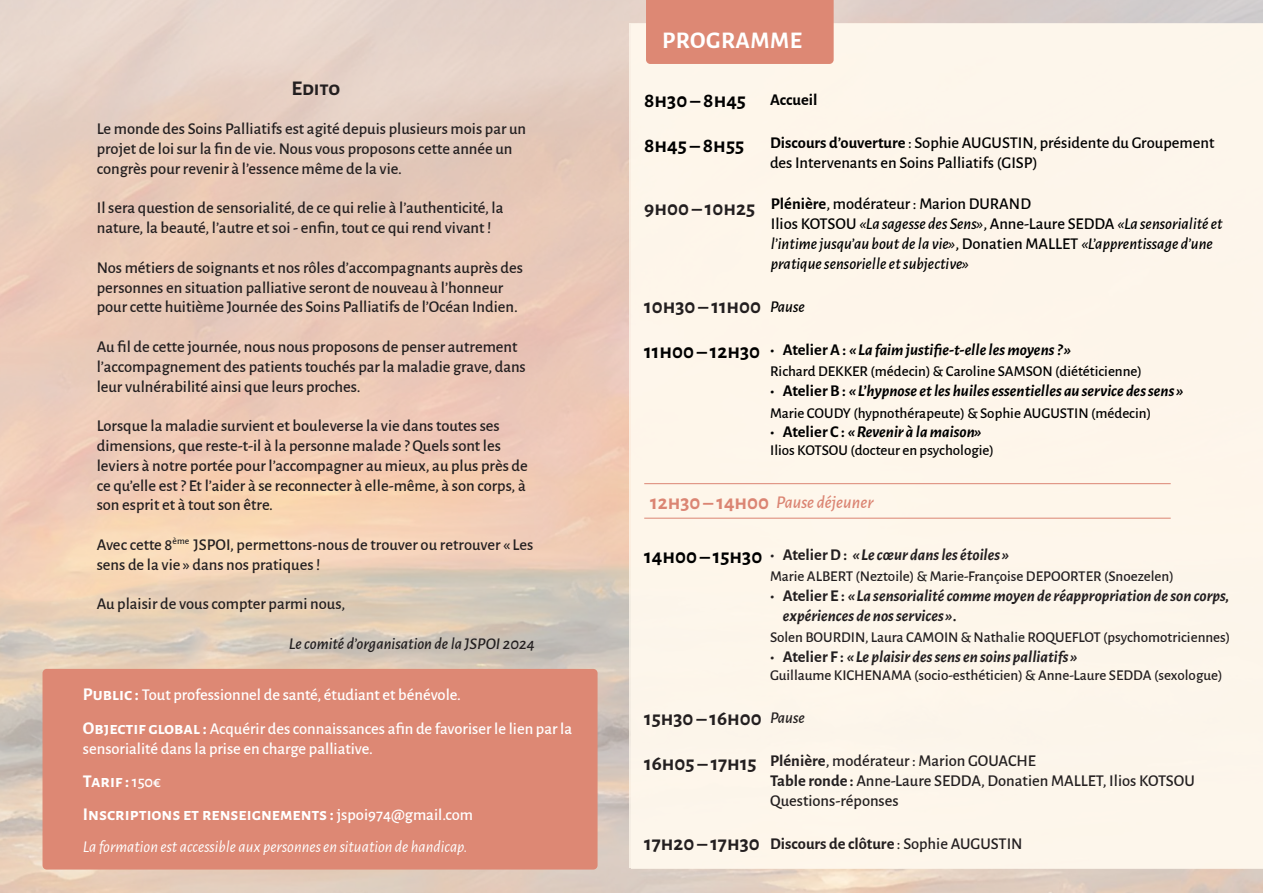
<style>
.page{position:relative;width:1263px;height:893px;background:#fff}
.page>*{position:absolute;margin:0;border:0;box-sizing:border-box;transform-origin:0 0}
.Titre{font:700 24px "Alegreya Sans";letter-spacing:.02em;color:#fff}
.Titre-2{font:700 21px "Alegreya Sans";color:#231f20}
.Titre-3{font:700 21px "Alegreya Sans";color:#000}
.Titre-4{font:700 21px "Alegreya Sans";color:#db8573}
.Style_de_paragraphe_1{font:700 21px "Alegreya Sans";color:#231f20}
.Titre-5{font:700 18px "Alegreya Sans";color:#fff}
.Titre-6{font:italic 500 18px "Alegreya Sans";color:#db8573}
.Style_de_paragraphe_1-2{font:500 16.5px/19.8px "Alegreya Sans";color:#231f20}
.t1{font:italic 700 16.5px/19.8px "Alegreya Sans";color:#231f20}
.Titre-7{font:italic 500 16.5px/19.8px "Alegreya Sans";color:#000}
.t2{font:italic 700 16.5px "Alegreya Sans";color:#000}
.Titre-8{font:500 16.5px/19.8px "Alegreya Sans";color:#000}
.Titre-9{font:500 16.5px/19.8px "Alegreya Sans";color:#fff}
.Titre-10{font:500 16.5px/19.8px "Alegreya Sans";color:#231f20}
.Style_de_paragraphe_1-3{font:italic 16.5px "Alegreya Sans";color:#fff}
.Style_de_paragraphe_1-4{font:500 16.5px "Alegreya Sans";color:#fff}
.Style_de_paragraphe_1-5{font:italic 500 16.5px "Alegreya Sans";color:#231f20}
.Titre-11{font:700 16.5px "Alegreya Sans";color:#231f20}
.Titre-12{font:700 16.5px "Alegreya Sans";color:#000}
.Titre-13{font:italic 500 16.5px "Alegreya Sans";color:#231f20}
.Titre-14{font:500 15px "Alegreya Sans";color:#231f20}
.Titre-15{font:500 15px "Alegreya Sans";color:#000}
.s1{font-weight:700;font-size:18px}
.s2{font-weight:500;font-size:16.5px}
.s3{font-weight:700}
.s4{font-style:normal}
.s5{font-weight:500}
</style>
<div class="page">
<div style="left:629px;top:23px;width:634px;height:844px;background:#fff8ed"></div>
<div style="left:646px;top:0;width:188px;height:64px;background:#dd8874"></div>
<div style="left:43px;top:669px;width:554px;height:200px;background:#dd8874;border-radius:4px"></div>
<hr style="left:644px;top:483px;width:527px;height:1px;background:#db8573">
<hr style="left:644px;top:518px;width:527px;height:1px;background:#db8573">
<p class="Style_de_paragraphe_1" style="left:291px;top:72px;width:50px">Edito</p>
<p class="Style_de_paragraphe_1-2" style="left:97px;top:118px;width:431px">Le monde des Soins Palliatifs est agité depuis plusieurs mois par un projet de loi sur la fin de vie. Nous vous proposons cette année un congrès pour revenir à l’essence même de la vie.</p>
<p class="Style_de_paragraphe_1-2" style="left:97px;top:197px;width:408px">Il sera question de sensorialité, de ce qui relie à l’authenticité, la nature, la beauté, l’autre et soi - enfin, tout ce qui rend vivant !</p>
<p class="Style_de_paragraphe_1-2" style="left:97px;top:256px;width:428px">Nos métiers de soignants et nos rôles d’accompagnants auprès des personnes en situation palliative seront de nouveau à l’honneur pour cette huitième Journée des Soins Palliatifs de l’Océan Indien.</p>
<p class="Style_de_paragraphe_1-2" style="left:97px;top:336px;width:431px">Au fil de cette journée, nous nous proposons de penser autrement l’accompagnement des patients touchés par la maladie grave, dans leur vulnérabilité ainsi que leurs proches.</p>
<p class="Style_de_paragraphe_1-2" style="left:97px;top:415px;width:432px">Lorsque la maladie survient et bouleverse la vie dans toutes ses dimensions, que reste-t-il à la personne malade ? Quels sont les leviers à notre portée pour l’accompagner au mieux, au plus près de ce qu’elle est ? Et l’aider à se reconnecter à elle-même, à son corps, à son esprit et à tout son être.</p>
<p class="Style_de_paragraphe_1-2" style="left:97px;top:534px;width:438px">Avec cette 8<sup>ème</sup> JSPOI, permettons-nous de trouver ou retrouver « Les sens de la vie » dans nos pratiques !</p>
<p class="Style_de_paragraphe_1-2" style="left:97px;top:593px;width:250px">Au plaisir de vous compter parmi nous,</p>
<p class="Style_de_paragraphe_1-5" style="left:289px;top:632px;width:247px">Le comité d’organisation de la JSPOI 2024</p>
<p class="Style_de_paragraphe_1-4" style="left:83px;top:683px;width:380px"><span class="s1">Public :</span> Tout professionnel de santé, étudiant et bénévole.</p>
<p class="Titre-9" style="left:83px;top:717px;width:491px"><span class="s1">Objectif global :</span> Acquérir des connaissances afin de favoriser le lien par la sensorialité dans la prise en charge palliative.</p>
<p class="Titre-5" style="left:83px;top:768px;width:80px">Tarif : <span class="s2">150€</span></p>
<p class="Titre-5" style="left:83px;top:801px;width:392px">Inscriptions et renseignements : <span class="s2">jspoi974@gmail.com</span></p>
<p class="Style_de_paragraphe_1-3" style="left:83px;top:836px;width:386px">La formation est accessible aux personnes en situation de handicap.</p>
<p class="Titre" style="left:662px;top:22px;width:141px">PROGRAMME</p>
<p class="Titre-3" style="left:644px;top:85px;width:103px">8h30 – 8h45</p>
<p class="Titre-12" style="left:770px;top:88px;width:49px">Accueil</p>
<p class="Titre-3" style="left:644px;top:130px;width:101px">8h45 – 8h55</p>
<p class="Titre-2" style="left:644px;top:192px;width:112px">9h00 – 10h25</p>
<p class="Titre-8" style="left:770px;top:132px;width:446px"><span class="s3">Discours d’ouverture</span> : Sophie AUGUSTIN, présidente du Groupement des Intervenants en Soins Palliatifs (GISP)</p>
<p class="Titre-8" style="left:771px;top:193px;width:262px"><span class="s3">Plénière</span>, modérateur : Marion DURAND</p>
<p class="Titre-7" style="left:771px;top:213px;width:454px"><span class="s4">Ilios KOTSOU</span> «La sagesse des Sens»<span class="s4">, Anne-Laure SEDDA</span> «La sensorialité et l’intime jusqu’au bout de la vie»<span class="s4">, Donatien MALLET</span> «L’apprentissage d’une pratique sensorielle et subjective»</p>
<p class="Titre-2" style="left:644px;top:291px;width:118px">10h30 – 11h00</p>
<p class="Titre-7" style="left:770px;top:295px;width:36px">Pause</p>
<p class="Titre-3" style="left:644px;top:336px;width:117px">11h00 – 12h30</p>
<p class="t2" style="left:770px;top:337px;width:303px"><span class="s4">• Atelier A :</span> « La faim justifie-t-elle les moyens ? »</p>
<p class="Titre-15" style="left:770px;top:361px;width:373px">Richard DEKKER (médecin) &amp; Caroline SAMSON (diététicienne)</p>
<p class="t2" style="left:770px;top:379px;width:415px"><span class="s4">• Atelier B :</span> « L’hypnose et les huiles essentielles au service des sens »</p>
<p class="Titre-15" style="left:770px;top:402px;width:383px">Marie COUDY (hypnothérapeute) &amp; Sophie AUGUSTIN (médecin)</p>
<p class="t2" style="left:770px;top:420px;width:213px"><span class="s4">• Atelier C :</span> « Revenir à la maison»</p>
<p class="Titre-15" style="left:770px;top:440px;width:226px">Ilios KOTSOU (docteur en psychologie)</p>
<p class="Titre-4" style="left:650px;top:487px;width:120px">12h30 – 14h00</p>
<p class="Titre-6" style="left:776px;top:490px;width:99px">Pause déjeuner</p>
<p class="Titre-3" style="left:644px;top:541px;width:120px">14h00 – 15h30</p>
<p class="t1" style="left:770px;top:543px;width:241px"><span class="s4">• Atelier D :</span> « Le cœur dans les étoiles »</p>
<p class="Titre-14" style="left:770px;top:566px;width:405px">Marie ALBERT (Neztoile) &amp; Marie-Françoise DEPOORTER (Snoezelen)</p>
<p class="t1" style="left:783px;top:585px;width:448px;text-indent:-13px"><span class="s4">• Atelier E :</span> « La sensorialité comme moyen de réappropriation de son corps, expériences de nos services ».</p>
<p class="Titre-14" style="left:770px;top:627px;width:462px">Solen BOURDIN, Laura CAMOIN &amp; Nathalie ROQUEFLOT (psychomotriciennes)</p>
<p class="t1" style="left:770px;top:646px;width:309px"><span class="s4">• Atelier F :</span> « Le plaisir des sens en soins palliatifs »</p>
<p class="Titre-14" style="left:770px;top:665px;width:454px">Guillaume KICHENAMA (socio-esthéticien) &amp; Anne-Laure SEDDA (sexologue)</p>
<p class="Titre-2" style="left:644px;top:703px;width:119px">15h30 – 16h00</p>
<p class="Titre-13" style="left:770px;top:706px;width:36px">Pause</p>
<p class="Titre-2" style="left:644px;top:747px;width:114px">16h05 – 17h15</p>
<p class="Titre-10" style="left:770px;top:750px;width:267px"><span class="s3">Plénière</span>, modérateur : Marion GOUACHE</p>
<p class="Titre-10" style="left:770px;top:770px;width:426px"><span class="s3">Table ronde :</span> Anne-Laure SEDDA, Donatien MALLET, Ilios KOTSOU<br>Questions-réponses</p>
<p class="Titre-2" style="left:644px;top:828px;width:117px">17h20 – 17h30</p>
<p class="Titre-11" style="left:770px;top:831px;width:254px">Discours de clôture <span class="s5">: Sophie AUGUSTIN</span></p>
</div>
